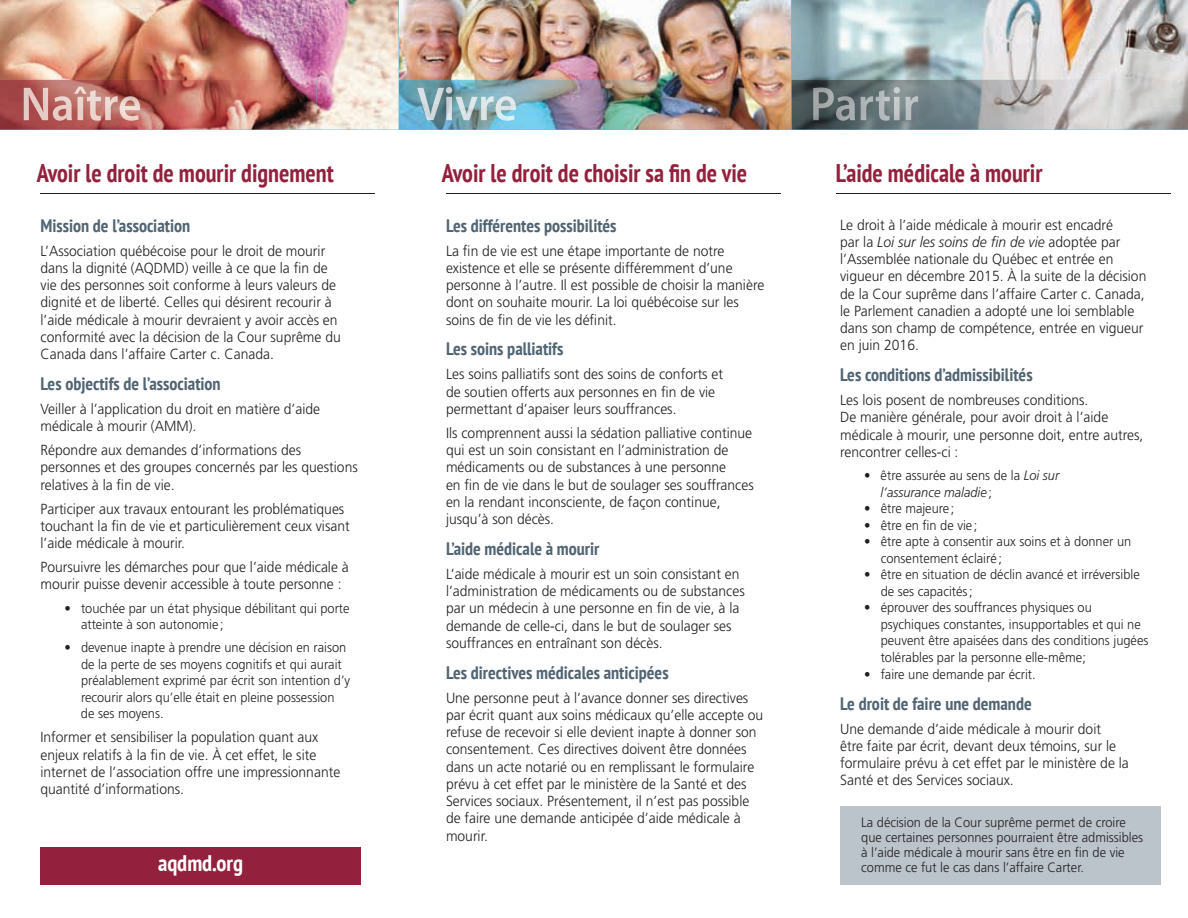
<style>
.page{position:relative;width:1188px;height:918px;background:#fff}
.page>*{position:absolute;margin:0;border:0;box-sizing:border-box;transform-origin:0 0}
.t1{font:700 condensed 25.5px "PT Sans";color:#93213d;scale:.95 1}
.t2{font:700 condensed 22.5px "PT Sans";color:#fff}
.t3{font:700 condensed 18px "PT Sans";color:#506472}
.t4{font:300 14.7px/17.2px "Frutiger";color:#231f20;scale:.95 1}
.t5{font:300 13.5px/16.5px "Frutiger";color:#231f20;scale:.95 1}
.t6{font:italic 300 13.5px/16.5px "Frutiger";color:#231f20;scale:.95 1}
.s1{font-style:italic}
.s2{font-style:normal}
</style>
<div class="page">
<img style="left:399px;top:0;width:393px;height:130px">
<img style="left:792px;top:0;width:396px;height:130px">
<img style="left:399px;top:80px;width:316px;height:50px">
<img style="left:792px;top:80px;width:316px;height:50px">
<img style="left:417px;top:87px;width:99px;height:34px">
<img style="left:813px;top:87px;width:105px;height:34px">
<img style="left:0;top:0;width:399px;height:130px">
<img style="left:0;top:80px;width:316px;height:50px">
<img style="left:24px;top:87px;width:116px;height:34px">
<hr style="left:40px;top:193px;width:335px;height:1px;background:#231f20">
<hr style="left:446px;top:193px;width:335px;height:1px;background:#231f20">
<hr style="left:836px;top:193px;width:335px;height:1px;background:#231f20">
<div style="left:840px;top:806px;width:320px;height:79px;background:#bbc3cb"></div>
<div style="left:40px;top:847px;width:321px;height:38px;background:#93213d"></div>
<h1 class="t1" style="left:442px;top:156px;width:323px">Avoir le droit de choisir sa fin de vie</h1>
<h1 class="t1" style="left:836px;top:156px;width:219px">L’aide médicale à mourir</h1>
<p class="t3" style="left:446px;top:213px;width:172px">Les différentes possibilités</p>
<p class="t4" style="left:446px;top:242px;width:337px">La fin de vie est une étape importante de notre existence et elle se présente différemment d’une personne à l’autre. Il est possible de choisir la manière dont on souhaite mourir. La loi québécoise sur les soins de fin de vie les définit.</p>
<p class="t3" style="left:446px;top:337px;width:119px">Les soins palliatifs</p>
<p class="t4" style="left:446px;top:366px;width:293px">Les soins palliatifs sont des soins de conforts et de soutien offerts aux personnes en fin de vie permettant d’apaiser leurs souffrances.</p>
<p class="t4" style="left:446px;top:424px;width:326px">Ils comprennent aussi la sédation palliative continue qui est un soin consistant en l’administration de médicaments ou de substances à une personne<br>en fin de vie dans le but de soulager ses souffrances en la rendant inconsciente, de façon continue, jusqu’à son décès.</p>
<p class="t3" style="left:446px;top:537px;width:155px">L’aide médicale à mourir</p>
<p class="t4" style="left:446px;top:565px;width:316px">L’aide médicale à mourir est un soin consistant en l’administration de médicaments ou de substances par un médecin à une personne en fin de vie, à la demande de celle-ci, dans le but de soulager ses souffrances en entraînant son décès.</p>
<p class="t3" style="left:446px;top:660px;width:224px">Les directives médicales anticipées</p>
<p class="t4" style="left:446px;top:689px;width:335px">Une personne peut à l’avance donner ses directives par écrit quant aux soins médicaux qu’elle accepte ou refuse de recevoir si elle devient inapte à donner son consentement. Ces directives doivent être données dans un acte notarié ou en remplissant le formulaire prévu à cet effet par le ministère de la Santé et des Services sociaux. Présentement, il n’est pas possible de faire une demande anticipée d’aide médicale à mourir.</p>
<h1 class="t1" style="left:37px;top:156px;width:314px">Avoir le droit de mourir dignement</h1>
<p class="t3" style="left:40px;top:213px;width:151px">Mission de l’association</p>
<p class="t4" style="left:40px;top:242px;width:318px">L’Association québécoise pour le droit de mourir dans la dignité (AQDMD) veille à ce que la fin de vie des personnes soit conforme à leurs valeurs de dignité et de liberté. Celles qui désirent recourir à l’aide médicale à mourir devraient y avoir accès en conformité avec la décision de la Cour suprême du Canada dans l’affaire Carter c. Canada.</p>
<p class="t3" style="left:40px;top:372px;width:182px">Les objectifs de l’association</p>
<p class="t4" style="left:40px;top:400px;width:296px">Veiller à l’application du droit en matière d’aide médicale à mourir (AMM).</p>
<p class="t4" style="left:40px;top:441px;width:336px">Répondre aux demandes d’informations des personnes et des groupes concernés par les questions relatives à la fin de vie.</p>
<p class="t4" style="left:40px;top:500px;width:327px">Participer aux travaux entourant les problématiques touchant la fin de vie et particulièrement ceux visant l’aide médicale à mourir.</p>
<p class="t4" style="left:40px;top:558px;width:326px">Poursuivre les démarches pour que l’aide médicale à mourir puisse devenir accessible à toute personne :</p>
<p class="t5" style="left:81px;top:600px;width:284px;text-indent:-17px">• touchée par un état physique débilitant qui porte atteinte à son autonomie ;</p>
<p class="t5" style="left:81px;top:640px;width:285px;text-indent:-16px">• devenue inapte à prendre une décision en raison de la perte de ses moyens cognitifs et qui aurait préalablement exprimé par écrit son intention d’y recourir alors qu’elle était en pleine possession de ses moyens.</p>
<p class="t4" style="left:40px;top:729px;width:317px">Informer et sensibiliser la population quant aux enjeux relatifs à la fin de vie. À cet effet, le site internet de l’association offre une impressionnante quantité d’informations.</p>
<p class="t4" style="left:840px;top:216px;width:324px">Le droit à l’aide médicale à mourir est encadré<br>par la <span class="s1">Loi sur les soins de fin de vie</span> adoptée par l’Assemblée nationale du Québec et entrée en vigueur en décembre 2015. À la suite de la décision de la Cour suprême dans l’affaire Carter c. Canada, le Parlement canadien a adopté une loi semblable dans son champ de compétence, entrée en vigueur en juin 2016.</p>
<p class="t3" style="left:840px;top:363px;width:194px">Les conditions d’admissibilités</p>
<p class="t4" style="left:840px;top:391px;width:321px">Les lois posent de nombreuses conditions.<br>De manière générale, pour avoir droit à l’aide médicale à mourir, une personne doit, entre autres, rencontrer celles-ci :</p>
<p class="t6" style="left:881px;top:467px;width:190px;text-indent:-17px"><span class="s2">• être assurée au sens de la</span> Loi sur l’assurance maladie <span class="s2">;</span></p>
<p class="t5" style="left:864px;top:500px;width:97px">• être majeure ;</p>
<p class="t5" style="left:864px;top:517px;width:121px">• être en fin de vie ;</p>
<p class="t5" style="left:881px;top:533px;width:265px;text-indent:-17px">• être apte à consentir aux soins et à donner un consentement éclairé ;</p>
<p class="t5" style="left:881px;top:566px;width:274px;text-indent:-17px">• être en situation de déclin avancé et irréversible de ses capacités ;</p>
<p class="t5" style="left:881px;top:599px;width:283px;text-indent:-17px">• éprouver des souffrances physiques ou psychiques constantes, insupportables et qui ne peuvent être apaisées dans des conditions jugées tolérables par la personne elle-même;</p>
<p class="t5" style="left:864px;top:666px;width:182px">• faire une demande par écrit.</p>
<p class="t3" style="left:840px;top:691px;width:193px">Le droit de faire une demande</p>
<p class="t4" style="left:840px;top:720px;width:305px">Une demande d’aide médicale à mourir doit<br>être faite par écrit, devant deux témoins, sur le formulaire prévu à cet effet par le ministère de la Santé et des Services sociaux.</p>
<p class="t5" style="left:861px;top:815px;width:298px;line-height:15px">La décision de la Cour suprême permet de croire que certaines personnes pourraient être admissibles à l’aide médicale à mourir sans être en fin de vie</p>
<h2 class="t2" style="left:158px;top:848px;width:87px">aqdmd.org</h2>
<p class="t5" style="left:861px;top:859px;width:236px">comme ce fut le cas dans l’affaire Carter.</p>
</div>
